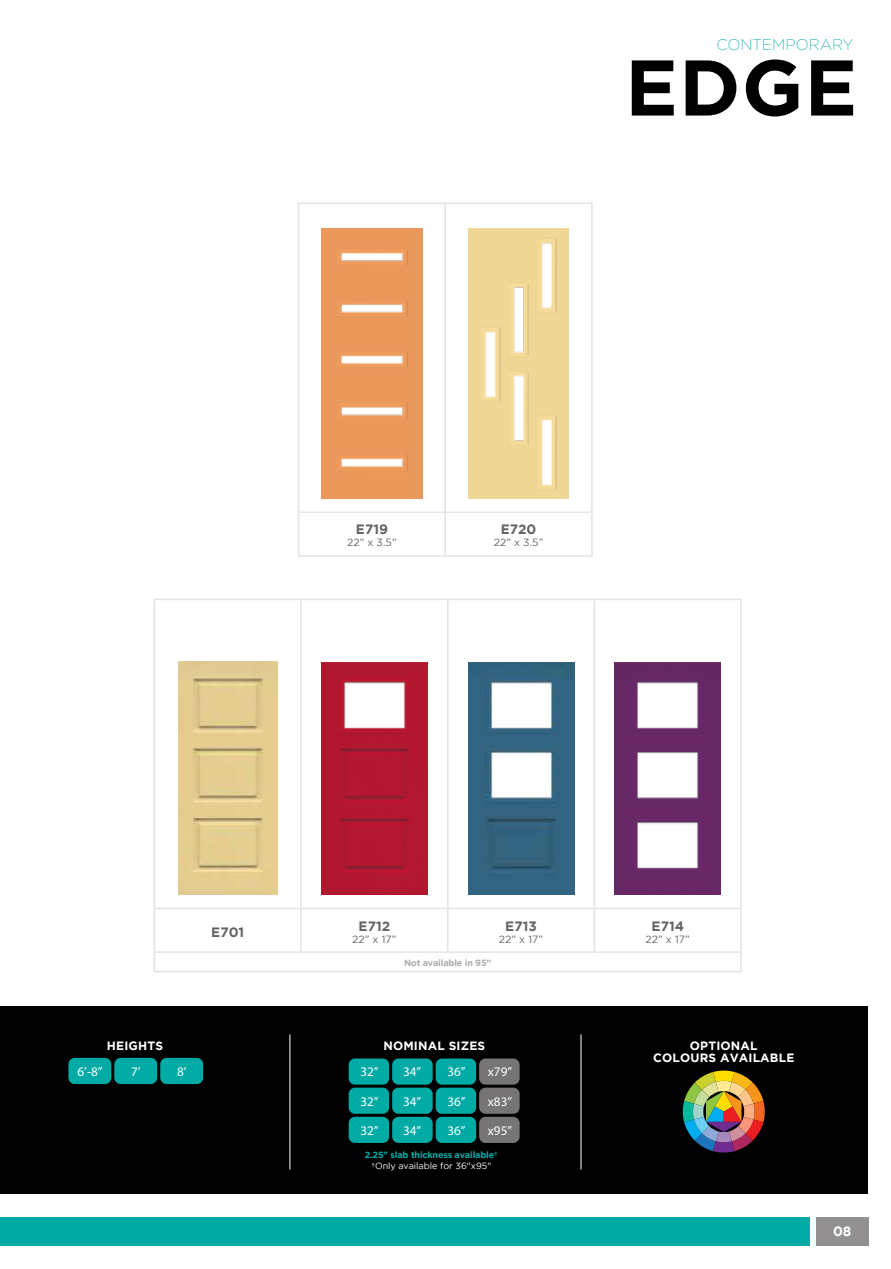
<style>
.page{position:relative;width:891px;height:1269px;background:#fff}
.page>*{position:absolute;margin:0;border:0;box-sizing:border-box;transform-origin:0 0}
.t1{font:700 78.75px "Gotham";color:#000}
.t2{font:200 15.45px "Gotham";color:#00aaa5}
.t3{font:700 13.5px "Gotham";color:#636466}
.t4{font:700 13.5px "Gotham";color:#fff}
.t5{font:13.05px "Myriad Pro";color:#fff}
.t6{font:700 12px/12px "Gotham";letter-spacing:.015em;color:#fff;text-align:center}
.t7{font:10.5px "Gotham";color:#636466}
.t8{font:700 9px "Gotham";letter-spacing:-.02em;color:#00aaa5}
.t9{font:9px "Gotham";color:#fff}
.t10{font:700 9px "Gotham";letter-spacing:-.02em;color:#acaeb1}
</style>
<div class="page">
<hr style="left:298px;top:204px;width:1px;height:308px;background:#e4e3e3">
<hr style="left:298px;top:202px;width:147px;height:2px;background:#e4e3e3">
<hr style="left:444px;top:204px;width:2px;height:308px;background:#e4e3e3">
<hr style="left:445px;top:202px;width:148px;height:2px;background:#e4e3e3">
<hr style="left:591px;top:204px;width:2px;height:308px;background:#e4e3e3">
<hr style="left:298px;top:512px;width:1px;height:43px;background:#e4e3e3">
<hr style="left:299px;top:512px;width:146px;height:1px;background:#e4e3e3">
<hr style="left:298px;top:555px;width:147px;height:2px;background:#e4e3e3">
<hr style="left:444px;top:513px;width:2px;height:42px;background:#e4e3e3">
<hr style="left:445px;top:512px;width:146px;height:1px;background:#e4e3e3">
<hr style="left:591px;top:512px;width:2px;height:43px;background:#e4e3e3">
<hr style="left:445px;top:555px;width:148px;height:2px;background:#e4e3e3">
<img style="left:322px;top:229px;width:100px;height:270px">
<img style="left:469px;top:229px;width:100px;height:270px">
<hr style="left:154px;top:600px;width:1px;height:308px;background:#e4e3e3">
<hr style="left:447px;top:600px;width:1px;height:308px;background:#e4e3e3">
<hr style="left:154px;top:599px;width:147px;height:1px;background:#e4e3e3">
<hr style="left:448px;top:599px;width:146px;height:1px;background:#e4e3e3">
<hr style="left:300px;top:600px;width:2px;height:308px;background:#e4e3e3">
<hr style="left:594px;top:600px;width:1px;height:308px;background:#e4e3e3">
<hr style="left:301px;top:599px;width:147px;height:1px;background:#e4e3e3">
<hr style="left:594px;top:599px;width:148px;height:1px;background:#e4e3e3">
<hr style="left:740px;top:600px;width:2px;height:308px;background:#e4e3e3">
<hr style="left:154px;top:908px;width:1px;height:43px;background:#e4e3e3">
<hr style="left:447px;top:909px;width:1px;height:42px;background:#e4e3e3">
<svg style="left:154px;top:953px;width:1px;height:18px"></svg>
<hr style="left:155px;top:908px;width:146px;height:1px;background:#e4e3e3">
<hr style="left:448px;top:908px;width:146px;height:1px;background:#e4e3e3">
<hr style="left:154px;top:951px;width:147px;height:2px;background:#e4e3e3">
<hr style="left:448px;top:951px;width:146px;height:2px;background:#e4e3e3">
<hr style="left:154px;top:971px;width:147px;height:1px;background:#e4e3e3">
<hr style="left:301px;top:971px;width:147px;height:1px;background:#e4e3e3">
<hr style="left:448px;top:971px;width:146px;height:1px;background:#e4e3e3">
<hr style="left:594px;top:971px;width:148px;height:1px;background:#e4e3e3">
<hr style="left:300px;top:909px;width:2px;height:42px;background:#e4e3e3">
<hr style="left:594px;top:909px;width:1px;height:42px;background:#e4e3e3">
<hr style="left:301px;top:908px;width:147px;height:1px;background:#e4e3e3">
<hr style="left:594px;top:908px;width:146px;height:1px;background:#e4e3e3">
<hr style="left:740px;top:908px;width:2px;height:43px;background:#e4e3e3">
<svg style="left:740px;top:953px;width:2px;height:18px"></svg>
<hr style="left:301px;top:951px;width:147px;height:2px;background:#e4e3e3">
<hr style="left:594px;top:951px;width:148px;height:2px;background:#e4e3e3">
<img style="left:178px;top:662px;width:100px;height:233px">
<img style="left:322px;top:662px;width:105px;height:233px">
<img style="left:468px;top:662px;width:106px;height:233px">
<img style="left:615px;top:662px;width:106px;height:233px">
<div style="left:0;top:1006px;width:891px;height:199px;background:#000"></div>
<div style="left:68px;top:1058px;width:43px;height:26px;background:#00aaa5;border-radius:6px"></div>
<div style="left:114px;top:1058px;width:43px;height:26px;background:#00aaa5;border-radius:6px"></div>
<div style="left:160px;top:1058px;width:43px;height:26px;background:#00aaa5;border-radius:6px"></div>
<img style="left:682px;top:1070px;width:83px;height:83px">
<hr style="left:290px;top:1034px;width:1px;height:135px;background:#fff">
<hr style="left:581px;top:1034px;width:1px;height:135px;background:#fff">
<div style="left:349px;top:1059px;width:40px;height:26px;background:#00aaa5;border-radius:6px"></div>
<div style="left:392px;top:1059px;width:41px;height:26px;background:#00aaa5;border-radius:6px"></div>
<div style="left:436px;top:1059px;width:40px;height:26px;background:#00aaa5;border-radius:6px"></div>
<div style="left:479px;top:1059px;width:41px;height:26px;background:#767474;border-radius:6px"></div>
<div style="left:349px;top:1088px;width:40px;height:26px;background:#00aaa5;border-radius:6px"></div>
<div style="left:392px;top:1088px;width:41px;height:26px;background:#00aaa5;border-radius:6px"></div>
<div style="left:436px;top:1088px;width:40px;height:26px;background:#00aaa5;border-radius:6px"></div>
<div style="left:479px;top:1088px;width:41px;height:26px;background:#767474;border-radius:6px"></div>
<div style="left:349px;top:1117px;width:40px;height:26px;background:#00aaa5;border-radius:6px"></div>
<div style="left:392px;top:1117px;width:41px;height:26px;background:#00aaa5;border-radius:6px"></div>
<div style="left:436px;top:1117px;width:40px;height:26px;background:#00aaa5;border-radius:6px"></div>
<div style="left:479px;top:1117px;width:41px;height:26px;background:#767474;border-radius:6px"></div>
<div style="left:868px;top:0;width:23px;height:1269px;background:#fff"></div>
<div style="left:816px;top:1216px;width:52px;height:30px;background:#929090"></div>
<div style="left:0;top:1216px;width:810px;height:30px;background:#00aaa5"></div>
<div style="left:0;top:1194px;width:891px;height:22px;background:#fff"></div>
<p class="t2" style="left:716px;top:35px;width:138px">CONTEMPORARY</p>
<h1 class="t1" style="left:625px;top:42px;width:234px">EDGE</h1>
<p class="t3" style="left:356px;top:522px;width:34px">E719</p>
<p class="t7" style="left:347px;top:536px;width:51px">22” x 3.5”</p>
<p class="t3" style="left:501px;top:522px;width:37px">E720</p>
<p class="t7" style="left:494px;top:536px;width:51px">22” x 3.5”</p>
<p class="t3" style="left:211px;top:924px;width:35px">E701</p>
<p class="t3" style="left:359px;top:918px;width:33px">E712</p>
<p class="t7" style="left:352px;top:932px;width:46px">22” x 17”</p>
<p class="t10" style="left:404px;top:958px;width:89px">Not available in 95”</p>
<p class="t3" style="left:505px;top:918px;width:33px">E713</p>
<p class="t7" style="left:499px;top:932px;width:46px">22” x 17”</p>
<p class="t3" style="left:652px;top:918px;width:34px">E714</p>
<p class="t7" style="left:646px;top:932px;width:46px">22” x 17”</p>
<p class="t6" style="left:107px;top:1040px;width:58px">HEIGHTS</p>
<p class="t6" style="left:653px;top:1040px;width:143px">OPTIONAL<br>COLOURS AVAILABLE</p>
<p class="t6" style="left:383px;top:1040px;width:103px">NOMINAL SIZES</p>
<p class="t5" style="left:78px;top:1063px;width:26px">6’-8”</p>
<p class="t5" style="left:131px;top:1063px;width:11px">7’</p>
<p class="t5" style="left:177px;top:1063px;width:11px">8’</p>
<p class="t5" style="left:360px;top:1064px;width:20px">32”</p>
<p class="t5" style="left:403px;top:1064px;width:20px">34”</p>
<p class="t5" style="left:447px;top:1064px;width:20px">36”</p>
<p class="t5" style="left:488px;top:1064px;width:26px">x79”</p>
<p class="t5" style="left:360px;top:1093px;width:20px">32”</p>
<p class="t5" style="left:403px;top:1093px;width:20px">34”</p>
<p class="t5" style="left:447px;top:1093px;width:20px">36”</p>
<p class="t5" style="left:488px;top:1093px;width:26px">x83”</p>
<p class="t5" style="left:360px;top:1122px;width:20px">32”</p>
<p class="t5" style="left:403px;top:1122px;width:20px">34”</p>
<p class="t5" style="left:447px;top:1122px;width:20px">36”</p>
<p class="t5" style="left:488px;top:1122px;width:26px">x95”</p>
<p class="t8" style="left:365px;top:1150px;width:134px">2.25" slab thickness available†</p>
<p class="t9" style="left:371px;top:1160px;width:121px">†Only available for 36"x95"</p>
<p class="t4" style="left:833px;top:1223px;width:20px">08</p>
</div>
